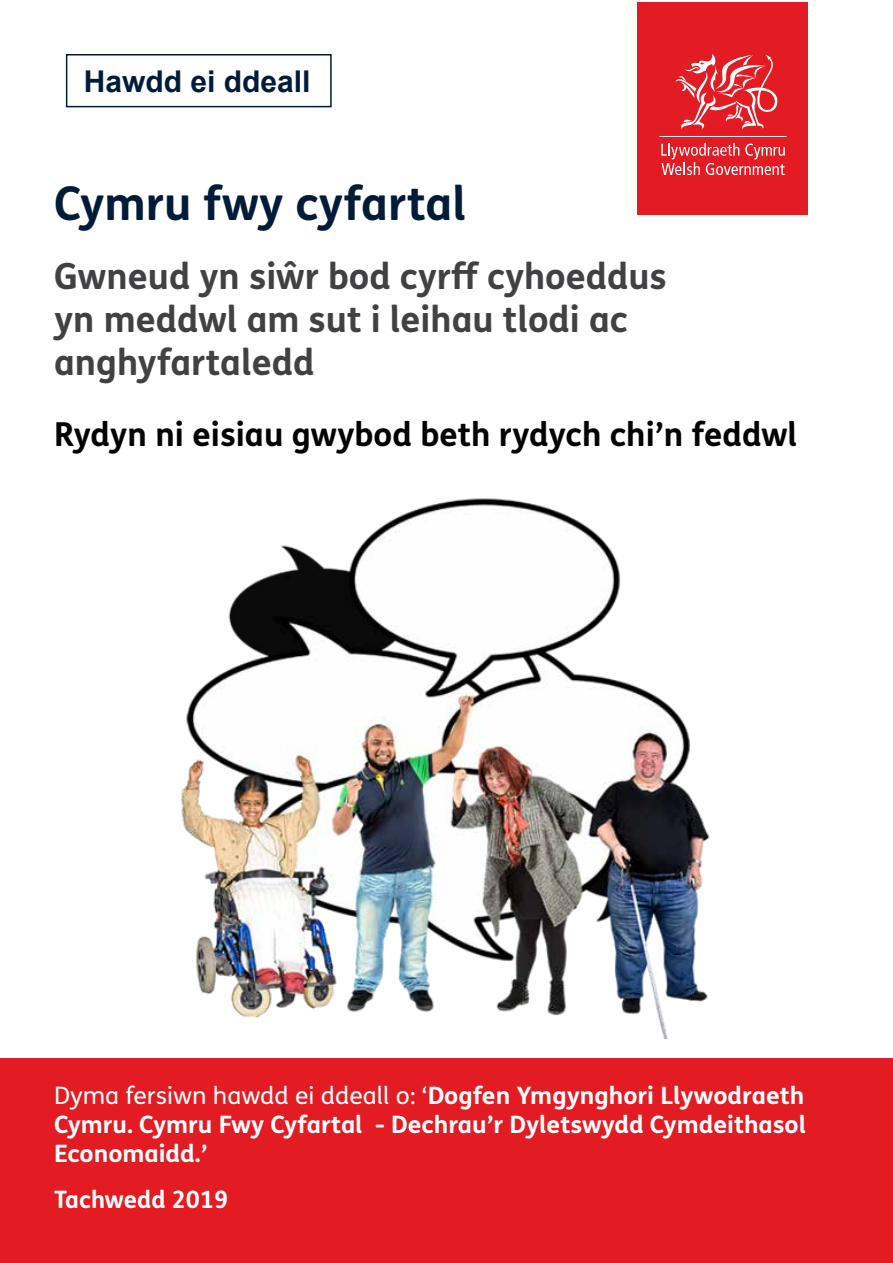
<style>
.page{position:relative;width:893px;height:1263px;background:#fff}
.page>*{position:absolute;margin:0;border:0;box-sizing:border-box;transform-origin:0 0}
.t1{font:700 46.5px "FS Me Pro";color:#011b39}
.t2{font:700 36px/43.2px "FS Me Pro";color:#414042}
.t3{font:700 33px "FS Me Pro";color:#000}
.t4{font:700 30px "Arial";color:#011b39}
.t5{font:700 24px/28.8px "FS Me Pro";color:#fff;text-align:justify}
.s1{font-weight:400}
</style>
<div class="page">
<div style="left:0;top:1059px;width:893px;height:204px;background:#e31b23"></div>
<div style="left:66px;top:54px;width:266px;height:53px;border:2px solid #011b39"></div>
<div style="left:638px;top:2px;width:170px;height:212px;background:#e31b23"></div>
<svg style="left:675px;top:54px;width:102px;height:75px"></svg>
<svg style="left:661px;top:143px;width:124px;height:32px"></svg>
<hr style="left:659px;top:136px;width:128px;height:1px;background:#fff">
<img style="left:181px;top:498px;width:529px;height:541px">
<p class="t4" style="left:84px;top:61px;width:228px">Hawdd ei ddeall</p>
<h1 class="t1" style="left:54px;top:168px;width:414px">Cymru fwy cyfartal</h1>
<h2 class="t2" style="left:54px;top:253px;width:614px">Gwneud yn siŵr bod cyrff cyhoeddus yn meddwl am sut i leihau tlodi ac anghyfartaledd</h2>
<h3 class="t3" style="left:54px;top:409px;width:745px">Rydyn ni eisiau gwybod beth rydych chi’n feddwl</h3>
<p class="t5" style="left:54px;top:1080px;width:754px"><span class="s1">Dyma fersiwn hawdd ei ddeall o: ‘</span>Dogfen Ymgynghori Llywodraeth Cymru. Cymru Fwy Cyfartal - Dechrau’r Dyletswydd Cymdeithasol Economaidd.’</p>
<p class="t5" style="left:54px;top:1184px;width:176px">Tachwedd 2019</p>
</div>
